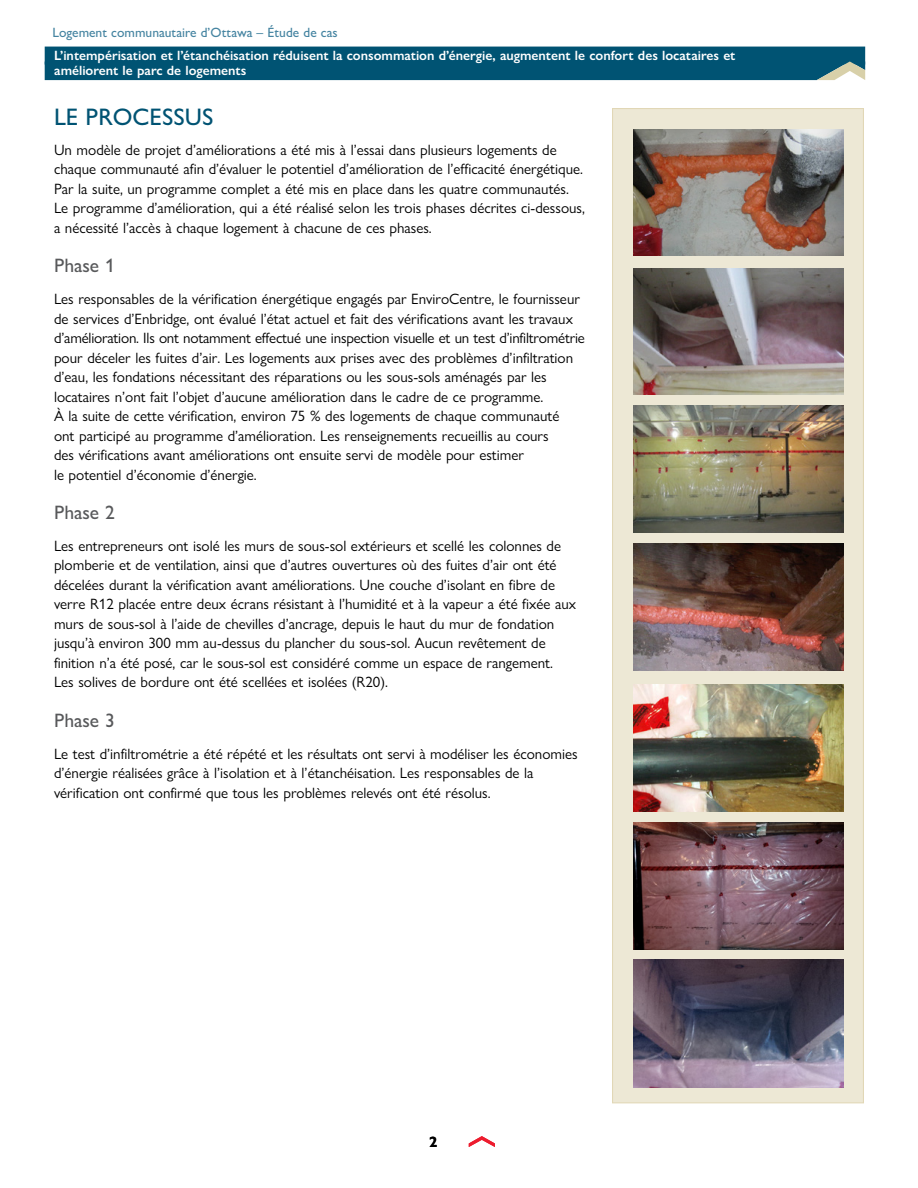
<style>
.page{position:relative;width:918px;height:1188px;background:#fff}
.page>*{position:absolute;margin:0;border:0;box-sizing:border-box;transform-origin:0 0}
.CS_Subhead_level_2_H{font:500 24px "Gill Sans Nova";color:#005373}
.CS_Subhead_level_3_H{font:500 19.5px "Gill Sans Nova";color:#58595b}
.CS_Body_P{font:15px/19.5px "Gill Sans Nova";color:#000}
.t1{font:700 15px "Gill Sans Std";color:#000}
.t2{font:600 13.5px/15px "Gill Sans Nova";color:#fff}
.t3{font:500 13.5px "Gill Sans Nova";color:#4584a1}
</style>
<div class="page">
<svg style="left:469px;top:1136px;width:26px;height:11px"></svg>
<div style="left:45px;top:47px;width:820px;height:18px;background:#005373"></div>
<div style="left:45px;top:62px;width:820px;height:18px;background:#005373"></div>
<div style="left:612px;top:108px;width:252px;height:995px;background:#ede8d5;border:1px solid #e1d7b6"></div>
<img style="left:634px;top:405px;width:209px;height:128px">
<img style="left:634px;top:543px;width:209px;height:128px">
<img style="left:634px;top:129px;width:209px;height:126px">
<img style="left:634px;top:268px;width:209px;height:126px">
<img style="left:634px;top:684px;width:209px;height:128px">
<img style="left:634px;top:822px;width:209px;height:128px">
<img style="left:634px;top:960px;width:209px;height:127px">
<p class="t3" style="left:53px;top:25px;width:287px">Logement communautaire d’Ottawa – Étude de cas</p>
<p class="t2" style="left:54px;top:48px;width:683px">L’intempérisation et l’étanchéisation réduisent la consommation d’énergie, augmentent le confort des locataires et améliorent le parc de logements</p>
<h2 class="CS_Subhead_level_2_H" style="left:54px;top:103px;width:161px">LE PROCESSUS</h2>
<p class="CS_Body_P" style="left:54px;top:140px;width:533px">Un modèle de projet d’améliorations a été mis à l’essai dans plusieurs logements de chaque communauté afin d’évaluer le potentiel d’amélioration de l’efficacité énergétique.<br>Par la suite, un programme complet a été mis en place dans les quatre communautés.<br>Le programme d’amélioration, qui a été réalisé selon les trois phases décrites ci-dessous, a nécessité l’accès à chaque logement à chacune de ces phases.</p>
<h3 class="CS_Subhead_level_3_H" style="left:54px;top:254px;width:63px">Phase 1</h3>
<p class="CS_Body_P" style="left:54px;top:289px;width:532px">Les responsables de la vérification énergétique engagés par EnviroCentre, le fournisseur de services d’Enbridge, ont évalué l’état actuel et fait des vérifications avant les travaux d’amélioration. Ils ont notamment effectué une inspection visuelle et un test d’infiltrométrie pour déceler les fuites d’air. Les logements aux prises avec des problèmes d’infiltration d’eau, les fondations nécessitant des réparations ou les sous-sols aménagés par les locataires n’ont fait l’objet d’aucune amélioration dans le cadre de ce programme.<br>À la suite de cette vérification, environ 75 % des logements de chaque communauté<br>ont participé au programme d’amélioration. Les renseignements recueillis au cours<br>des vérifications avant améliorations ont ensuite servi de modèle pour estimer<br>le potentiel d’économie d’énergie.</p>
<h3 class="CS_Subhead_level_3_H" style="left:54px;top:501px;width:63px">Phase 2</h3>
<p class="CS_Body_P" style="left:54px;top:536px;width:524px">Les entrepreneurs ont isolé les murs de sous-sol extérieurs et scellé les colonnes de plomberie et de ventilation, ainsi que d’autres ouvertures où des fuites d’air ont été décelées durant la vérification avant améliorations. Une couche d’isolant en fibre de verre R12 placée entre deux écrans résistant à l’humidité et à la vapeur a été fixée aux murs de sous-sol à l’aide de chevilles d’ancrage, depuis le haut du mur de fondation jusqu’à environ 300 mm au-dessus du plancher du sous-sol. Aucun revêtement de finition n’a été posé, car le sous-sol est considéré comme un espace de rangement.<br>Les solives de bordure ont été scellées et isolées (R20).</p>
<h3 class="CS_Subhead_level_3_H" style="left:54px;top:708px;width:63px">Phase 3</h3>
<p class="CS_Body_P" style="left:54px;top:744px;width:525px">Le test d’infiltrométrie a été répété et les résultats ont servi à modéliser les économies d’énergie réalisées grâce à l’isolation et à l’étanchéisation. Les responsables de la vérification ont confirmé que tous les problèmes relevés ont été résolus.</p>
<p class="t1" style="left:429px;top:1133px;width:10px">2</p>
</div>
